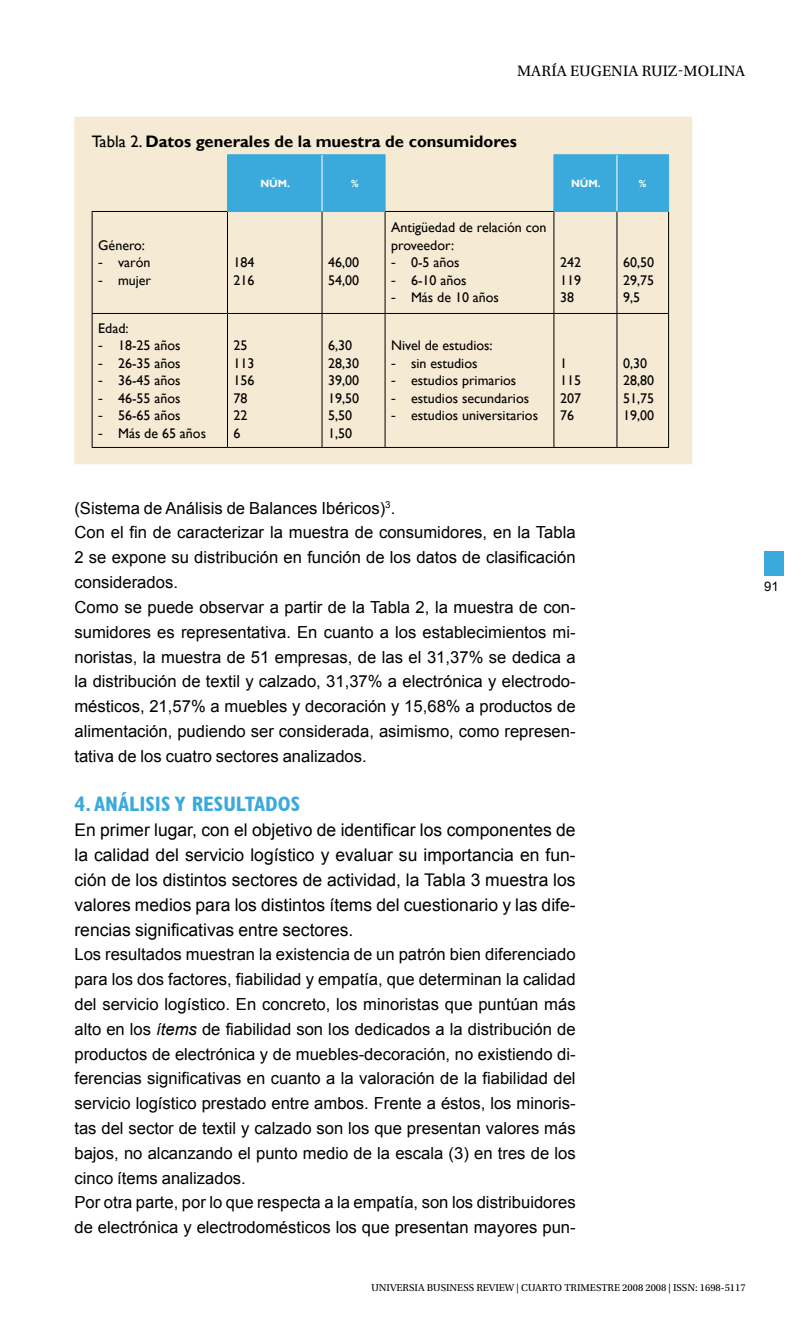
<style>
.page{position:relative;width:809px;height:1340px;background:#fff}
.page>*{position:absolute;margin:0;border:0;box-sizing:border-box;transform-origin:0 0}
.t1{font:700 condensed 21px "Gill Sans Std";color:#3aaadc}
.t2{font:17.5px/24.8px "Arial";color:#000;text-align:justify}
.t3{font:16.62px/24.8px "Arial";color:#000}
.t4{font:700 16.62px "Gill Sans";color:#000}
.t5{font:15.75px "Utopia Std";letter-spacing:.01em;color:#000}
.t6{font:14px/17.5px "Gill Sans";color:#000}
.t7{font:14px/17.5px "Arial";color:#000;text-align:justify}
.t8{font:13.12px "Arial";color:#000}
.t9{font:10.5px "Utopia Std";color:#000}
.t10{font:700 10.5px "Gill Sans";color:#fff}
.s1{font-weight:400}
.s2{font-style:italic}
</style>
<div class="page">
<div style="left:764px;top:551px;width:20px;height:24px;background:#3aaadc"></div>
<div style="left:75px;top:117px;width:616px;height:346px;background:#f5ead3"></div>
<div style="left:74px;top:117px;width:618px;height:347px;border:2px solid #f5ead3"></div>
<svg style="left:228px;top:155px;width:440px;height:56px"></svg>
<hr style="left:227px;top:154px;width:95px;height:1px;background:#3aaadc">
<hr style="left:227px;top:155px;width:1px;height:56px;background:#3aaadc">
<hr style="left:322px;top:154px;width:63px;height:1px;background:#3aaadc">
<hr style="left:384px;top:155px;width:1px;height:56px;background:#3aaadc">
<hr style="left:321px;top:155px;width:1px;height:56px;background:#fff">
<hr style="left:553px;top:154px;width:64px;height:1px;background:#3aaadc">
<hr style="left:553px;top:155px;width:1px;height:56px;background:#3aaadc">
<hr style="left:617px;top:154px;width:52px;height:1px;background:#3aaadc">
<hr style="left:668px;top:155px;width:1px;height:56px;background:#3aaadc">
<hr style="left:616px;top:155px;width:1px;height:56px;background:#fff">
<hr style="left:92px;top:211px;width:136px;height:1px;background:#000">
<hr style="left:92px;top:212px;width:1px;height:101px;background:#000">
<hr style="left:227px;top:212px;width:1px;height:101px;background:#000">
<hr style="left:321px;top:212px;width:1px;height:101px;background:#000">
<hr style="left:384px;top:211px;width:170px;height:1px;background:#000">
<hr style="left:384px;top:212px;width:1px;height:101px;background:#000">
<hr style="left:553px;top:212px;width:1px;height:101px;background:#000">
<hr style="left:616px;top:212px;width:1px;height:101px;background:#000">
<hr style="left:668px;top:212px;width:1px;height:101px;background:#000">
<hr style="left:92px;top:313px;width:135px;height:1px;background:#000">
<hr style="left:92px;top:314px;width:1px;height:133px;background:#000">
<hr style="left:227px;top:313px;width:95px;height:1px;background:#000">
<hr style="left:227px;top:314px;width:1px;height:133px;background:#000">
<hr style="left:322px;top:313px;width:63px;height:1px;background:#000">
<hr style="left:321px;top:314px;width:1px;height:133px;background:#000">
<hr style="left:385px;top:313px;width:169px;height:1px;background:#000">
<hr style="left:384px;top:314px;width:1px;height:133px;background:#000">
<hr style="left:554px;top:313px;width:63px;height:1px;background:#000">
<hr style="left:553px;top:314px;width:1px;height:133px;background:#000">
<hr style="left:617px;top:313px;width:52px;height:1px;background:#000">
<hr style="left:616px;top:314px;width:1px;height:133px;background:#000">
<hr style="left:668px;top:314px;width:1px;height:133px;background:#000">
<hr style="left:92px;top:447px;width:135px;height:1px;background:#000">
<hr style="left:227px;top:447px;width:95px;height:1px;background:#000">
<hr style="left:322px;top:447px;width:63px;height:1px;background:#000">
<hr style="left:385px;top:447px;width:169px;height:1px;background:#000">
<hr style="left:554px;top:447px;width:63px;height:1px;background:#000">
<hr style="left:617px;top:447px;width:52px;height:1px;background:#000">
<hr style="left:227px;top:211px;width:95px;height:1px;background:#3aaadc">
<hr style="left:322px;top:211px;width:63px;height:1px;background:#3aaadc">
<hr style="left:553px;top:211px;width:64px;height:1px;background:#3aaadc">
<hr style="left:617px;top:211px;width:52px;height:1px;background:#3aaadc">
<p class="t5" style="left:517px;top:62px;width:95px">MARÍA EUGENIA</p>
<p class="t5" style="left:642px;top:62px;width:78px">RUIZ-MOLINA</p>
<p class="t4" style="left:92px;top:132px;width:426px"><span class="s1">Tabla 2.</span> Datos generales de la muestra de consumidores</p>
<p class="t10" style="left:260px;top:177px;width:31px">NÚM.</p>
<p class="t10" style="left:351px;top:177px;width:9px">%</p>
<p class="t10" style="left:571px;top:177px;width:10px">Núm</p>
<p class="t10" style="left:598px;top:177px;width:4px">.</p>
<p class="t10" style="left:639px;top:177px;width:9px">%</p>
<p class="t6" style="left:118px;top:236px;width:34px;text-indent:-20px">Género: varón mujer</p>
<p class="t7" style="left:98px;top:254px;width:6px">- -</p>
<p class="t6" style="left:234px;top:254px;width:22px">184<br>216</p>
<p class="t6" style="left:328px;top:254px;width:33px">46,00<br>54,00</p>
<p class="t6" style="left:391px;top:219px;width:157px">Antigüedad de relación con</p>
<p class="t6" style="left:391px;top:236px;width:65px">proveedor:</p>
<p class="t6" style="left:411px;top:254px;width:50px">0-5 años</p>
<p class="t6" style="left:411px;top:271px;width:57px">6-10 años</p>
<p class="t6" style="left:411px;top:289px;width:89px">Más de 10 años</p>
<p class="t7" style="left:391px;top:254px;width:6px">- - -</p>
<p class="t6" style="left:560px;top:254px;width:22px;text-align:justify">242<br>119<br>38</p>
<p class="t6" style="left:623px;top:254px;width:33px;text-align:justify">60,50<br>29,75<br>9,5</p>
<p class="t6" style="left:118px;top:319px;width:89px;text-indent:-20px">Edad:<br>18-25 años<br>26-35 años<br>36-45 años<br>46-55 años<br>56-65 años<br>Más de 65 años</p>
<p class="t7" style="left:98px;top:337px;width:6px">- - - - - -</p>
<p class="t6" style="left:234px;top:337px;width:22px">25<br>113<br>156<br>78<br>22<br>6</p>
<p class="t6" style="left:328px;top:337px;width:33px">6,30<br>28,30<br>39,00<br>19,50<br>5,50<br>1,50</p>
<p class="t6" style="left:411px;top:337px;width:128px;text-indent:-20px">Nivel de estudios:<br>sin estudios<br>estudios primarios estudios secundarios estudios universitarios</p>
<p class="t7" style="left:391px;top:354px;width:6px">- - - -</p>
<p class="t6" style="left:560px;top:354px;width:22px">1<br>115<br>207<br>76</p>
<p class="t6" style="left:623px;top:354px;width:33px">0,30<br>28,80<br>51,75<br>19,00</p>
<p class="t3" style="left:74px;top:495px;width:503px">(Sistema de Análisis de Balances Ibéricos)<sup>3</sup>.<br>Con el fin de caracterizar la muestra de consumidores, en la Tabla 2 se expone su distribución en función de los datos de clasificación considerados.<br>Como se puede observar a partir de la Tabla 2, la muestra de con&shy;sumidores es representativa. En cuanto a los establecimientos mi&shy;noristas, la muestra de 51 empresas, de las el 31,37% se dedica a la distribución de textil y calzado, 31,37% a electrónica y electrodo&shy;mésticos, 21,57% a muebles y decoración y 15,68% a productos de alimentación, pudiendo ser considerada, asimismo, como represen&shy;tativa de los cuatro sectores analizados.</p>
<p class="t1" style="left:74px;top:791px;width:227px">4. ANÁLISIS Y RESULTADOS</p>
<p class="t2" style="left:74px;top:817px;width:503px">En primer lugar, con el objetivo de identificar los componentes de la calidad del servicio logístico y evaluar su importancia en fun&shy;ción de los distintos sectores de actividad, la Tabla 3 muestra los valores medios para los distintos ítems del cuestionario y las dife&shy;rencias significativas entre sectores.</p>
<p class="t3" style="left:74px;top:942px;width:503px">Los resultados muestran la existencia de un patrón bien diferenciado para los dos factores, fiabilidad y empatía, que determinan la calidad del servicio logístico. En concreto, los minoristas que puntúan más alto en los <span class="s2">ítems</span> de fiabilidad son los dedicados a la distribución de productos de electrónica y de muebles-decoración, no existiendo di&shy;ferencias significativas en cuanto a la valoración de la fiabilidad del servicio logístico prestado entre ambos. Frente a éstos, los minoris&shy;tas del sector de textil y calzado son los que presentan valores más bajos, no alcanzando el punto medio de la escala (3) en tres de los cinco ítems analizados.<br>Por otra parte, por lo que respecta a la empatía, son los distribuidores de electrónica y electrodomésticos los que presentan mayores pun-</p>
<p class="t9" style="left:371px;top:1281px;width:165px">UNIVERSIA BUSINESS REVIEW | CUAR</p>
<p class="t9" style="left:548px;top:1281px;width:199px">TO TRIMESTRE 2008 2008 | ISSN: 1698-5117</p>
<p class="t8" style="left:764px;top:577px;width:16px">91</p>
</div>
